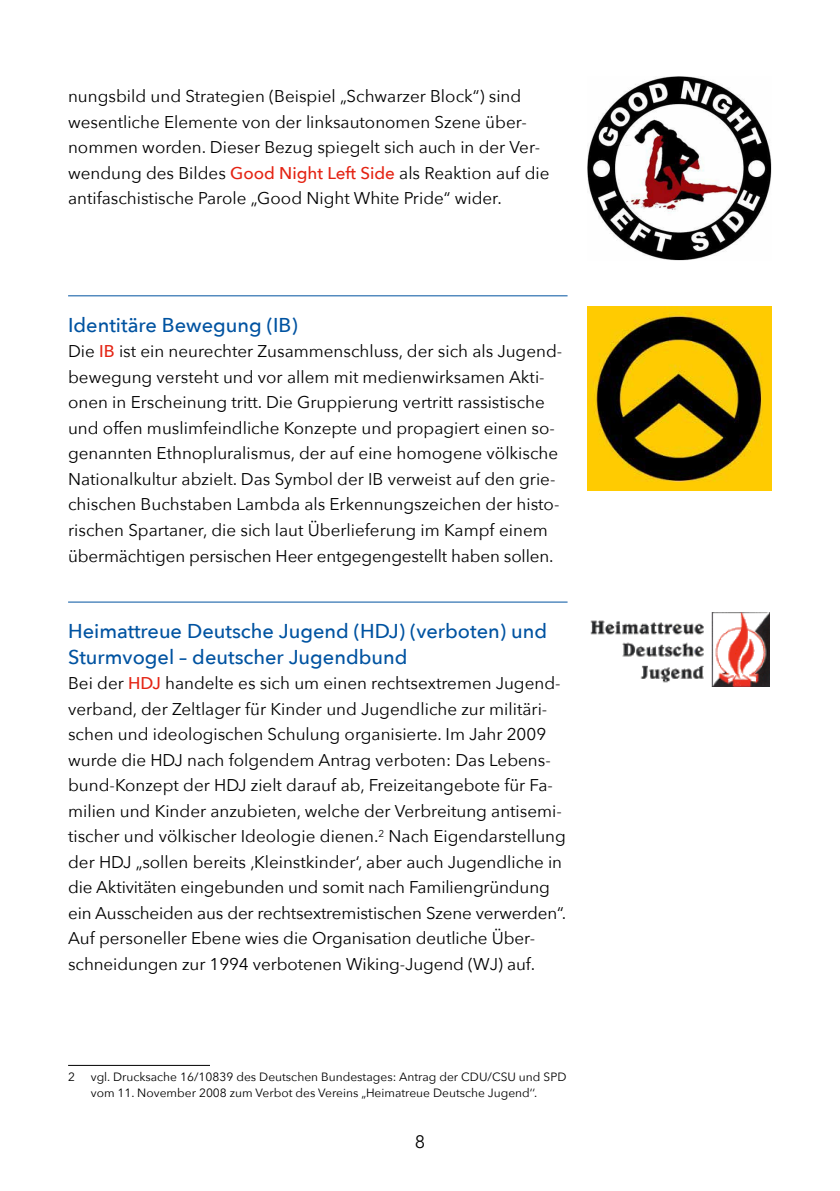
<style>
.page{position:relative;width:840px;height:1191px;background:#fff}
.page>*{position:absolute;margin:0;border:0;box-sizing:border-box;transform-origin:0 0}
.t1{font:500 20px/25.6px "Avenir Next";color:#0053a1}
.t2{font:18px "Avenir Next";color:#000}
.t3{font:17px/25.6px "Avenir Next";color:#000}
.t4{font:12px/16px "Avenir Next";color:#000}
.s1{font-weight:500;color:#e42313}
</style>
<div class="page">
<hr style="left:68px;top:295px;width:499px;height:1px;background:#0053a1">
<hr style="left:68px;top:601px;width:499px;height:1px;background:#0053a1">
<hr style="left:68px;top:1065px;width:142px;height:1px;background:#000">
<img style="left:587px;top:77px;width:184px;height:184px">
<img style="left:587px;top:306px;width:184px;height:184px">
<img style="left:590px;top:612px;width:179px;height:75px">
<p class="t3" style="left:68px;top:83px;width:482px">nungsbild und Strategien (Beispiel „Schwarzer Block“) sind wesentliche Elemente von der linksautonomen Szene über&shy;nommen worden. Dieser Bezug spiegelt sich auch in der Ver&shy;wendung des Bildes <span class="s1">Good Night Left Side</span> als Reaktion auf die antifaschistische Parole „Good Night White Pride“ wider.</p>
<p class="t1" style="left:68px;top:311px;width:231px">Identitäre Bewegung (IB)</p>
<p class="t3" style="left:68px;top:338px;width:495px">Die <span class="s1">IB</span> ist ein neurechter Zusammenschluss, der sich als Jugend&shy;bewegung versteht und vor allem mit medienwirksamen Akti&shy;onen in Erscheinung tritt. Die Gruppierung vertritt rassistische und offen muslimfeindliche Konzepte und propagiert einen so&shy;genannten Ethnopluralismus, der auf eine homogene völkische Nationalkultur abzielt. Das Symbol der IB verweist auf den grie&shy;chischen Buchstaben Lambda als Erkennungszeichen der histo&shy;rischen Spartaner, die sich laut Überlieferung im Kampf einem übermächtigen persischen Heer entgegengestellt haben sollen.</p>
<p class="t1" style="left:68px;top:617px;width:480px">Heimattreue Deutsche Jugend (HDJ) (verboten) und<br>Sturmvogel – deutscher Jugendbund</p>
<p class="t3" style="left:68px;top:669px;width:499px">Bei der <span class="s1">HDJ</span> handelte es sich um einen rechtsextremen Jugend&shy;verband, der Zeltlager für Kinder und Jugendliche zur militäri&shy;schen und ideologischen Schulung organisierte. Im Jahr 2009 wurde die HDJ nach folgendem Antrag verboten: Das Lebens&shy;bund-Konzept der HDJ zielt darauf ab, Freizeitangebote für Fa&shy;milien und Kinder anzubieten, welche der Verbreitung antisemi&shy;tischer und völkischer Ideologie dienen.<sup>2</sup> Nach Eigendarstellung der HDJ „sollen bereits ‚Kleinstkinder‘, aber auch Jugendliche in die Aktivitäten eingebunden und somit nach Familiengründung ein Ausscheiden aus der rechtsextremistischen Szene verwerden“.<br>Auf personeller Ebene wies die Organisation deutliche Über&shy;schneidungen zur 1994 verbotenen Wiking-Jugend (WJ) auf.</p>
<p class="t4" style="left:68px;top:1068px;width:8px">2</p>
<p class="t4" style="left:91px;top:1068px;width:477px">vgl. Drucksache 16/10839 des Deutschen Bundestages: Antrag der CDU/CSU und SPD vom 11. November 2008 zum Verbot des Vereins „Heimatreue Deutsche Jugend‘‘.</p>
<p class="t2" style="left:414px;top:1127px;width:12px">8</p>
</div>
